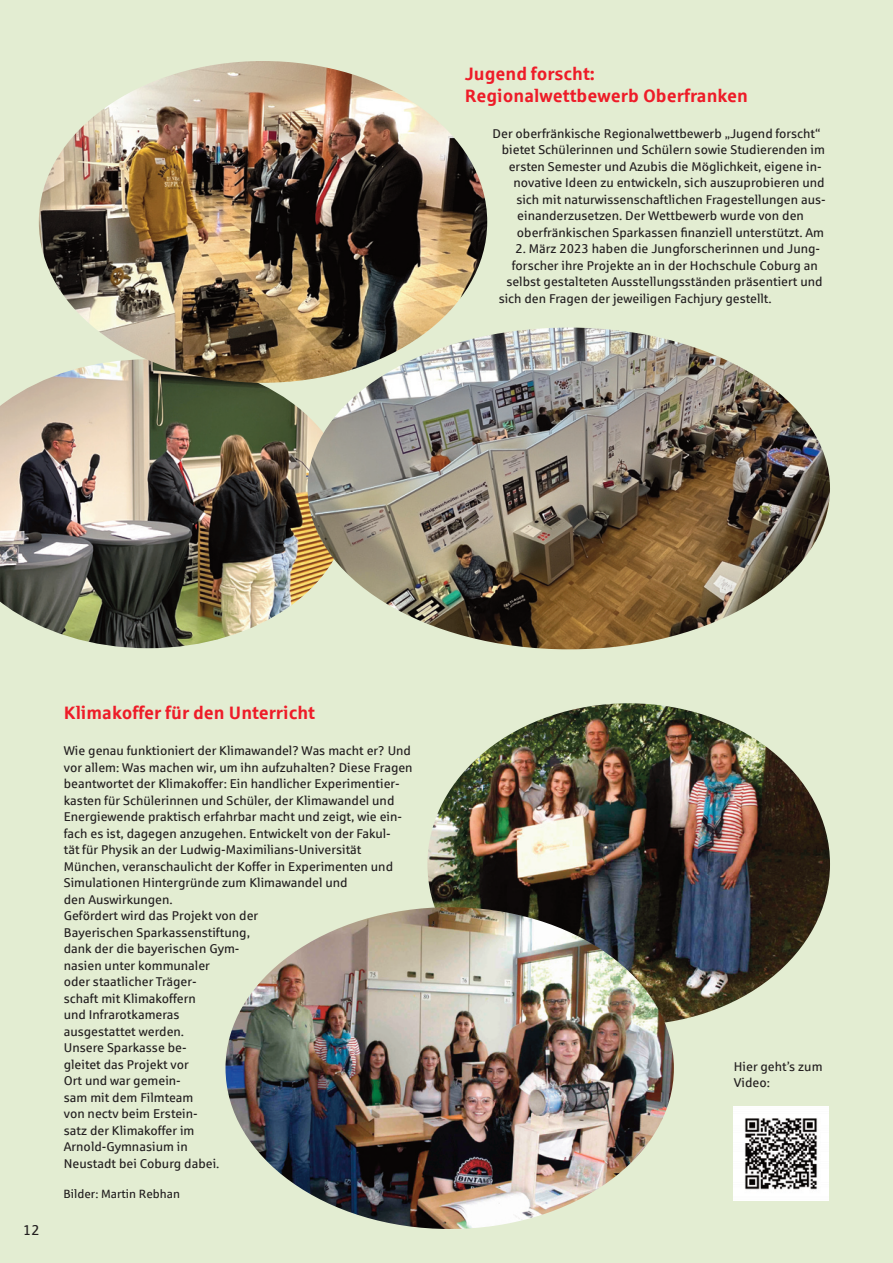
<style>
.page{position:relative;width:893px;height:1263px;background:#e3edd2}
.page>*{position:absolute;margin:0;border:0;box-sizing:border-box;transform-origin:0 0}
.t1{font:700 18px/21.6px "Sparkasse Rg";color:#ee1c28}
.t2{font:14.25px "Sparkasse Rg";color:#231f20}
.t3{font:12.75px/16.5px "Sparkasse Rg";color:#231f20}
.t4{font:12px "Sparkasse Rg";color:#231f20}
</style>
<div class="page">
<img style="left:0;top:359px;width:349px;height:289px">
<img style="left:308px;top:328px;width:522px;height:321px;border-radius:50%">
<img style="left:39px;top:61px;width:448px;height:322px;border-radius:50%">
<img style="left:734px;top:1106px;width:94px;height:94px">
<img style="left:427px;top:703px;width:403px;height:321px;border-radius:50%">
<img style="left:225px;top:907px;width:449px;height:322px;border-radius:50%">
<p class="t1" style="left:465px;top:63px;width:285px">Jugend forscht:<br>Regionalwettbewerb Oberfranken</p>
<p class="t3" style="left:493px;top:125px;width:330px">Der oberfränkische Regionalwettbewerb „Jugend forscht“</p>
<p class="t3" style="left:502px;top:142px;width:325px">bietet Schülerinnen und Schülern sowie Studierenden im</p>
<p class="t3" style="left:509px;top:158px;width:314px">ersten Semester und Azubis die Möglichkeit, eigene in-</p>
<p class="t3" style="left:513px;top:175px;width:313px">novative Ideen zu entwickeln, sich auszuprobieren und</p>
<p class="t3" style="left:516px;top:191px;width:311px">sich mit naturwissenschaftlichen Fragestellungen aus-</p>
<p class="t3" style="left:517px;top:208px;width:288px">einanderzusetzen. Der Wettbewerb wurde von den</p>
<p class="t3" style="left:517px;top:224px;width:309px">oberfränkischen Sparkassen finanziell unterstützt. Am</p>
<p class="t3" style="left:515px;top:241px;width:306px">2. März 2023 haben die Jungforscherinnen und Jung-</p>
<p class="t3" style="left:512px;top:257px;width:307px">forscher ihre Projekte an in der Hochschule Coburg an</p>
<p class="t3" style="left:506px;top:274px;width:318px">selbst gestalteten Ausstellungsständen präsentiert und</p>
<p class="t3" style="left:499px;top:290px;width:275px">sich den Fragen der jeweiligen Fachjury gestellt.</p>
<p class="t2" style="left:23px;top:1222px;width:18px">12</p>
<p class="t1" style="left:64px;top:702px;width:253px">Klimakoffer für den Unterricht</p>
<p class="t3" style="left:64px;top:743px;width:350px">Wie genau funktioniert der Klimawandel? Was macht er? Und vor allem: Was machen wir, um ihn aufzuhalten? Diese Fragen beantwortet der Klimakoffer: Ein handlicher Experimentier&shy;kasten für Schülerinnen und Schüler, der Klimawandel und Energiewende praktisch erfahrbar macht und zeigt, wie ein&shy;fach es ist, dagegen anzugehen. Entwickelt von der Fakul-<br>tät für Physik an der Ludwig-Maximilians-Universität München, veranschaulicht der Koffer in Experimenten und Simulationen Hintergründe zum Klimawandel und<br>den Auswirkungen.</p>
<p class="t3" style="left:64px;top:908px;width:196px">Gefördert wird das Projekt von der<br>Bayerischen Sparkassenstiftung, dank der die bayerischen Gym&shy;nasien unter kommunaler<br>oder staatlicher Träger-<br>schaft mit Klimakoffern<br>und Infrarotkameras<br>ausgestattet werden.<br>Unsere Sparkasse be-<br>gleitet das Projekt vor<br>Ort und war gemein-<br>sam mit dem Filmteam<br>von nectv beim Erstein-<br>satz der Klimakoffer im<br>Arnold-Gymnasium in<br>Neustadt bei Coburg dabei.</p>
<p class="t4" style="left:63px;top:1187px;width:118px">Bilder: Martin Rebhan</p>
<p class="t3" style="left:734px;top:1058px;width:90px">Hier geht’s zum<br>Video:</p>
</div>
